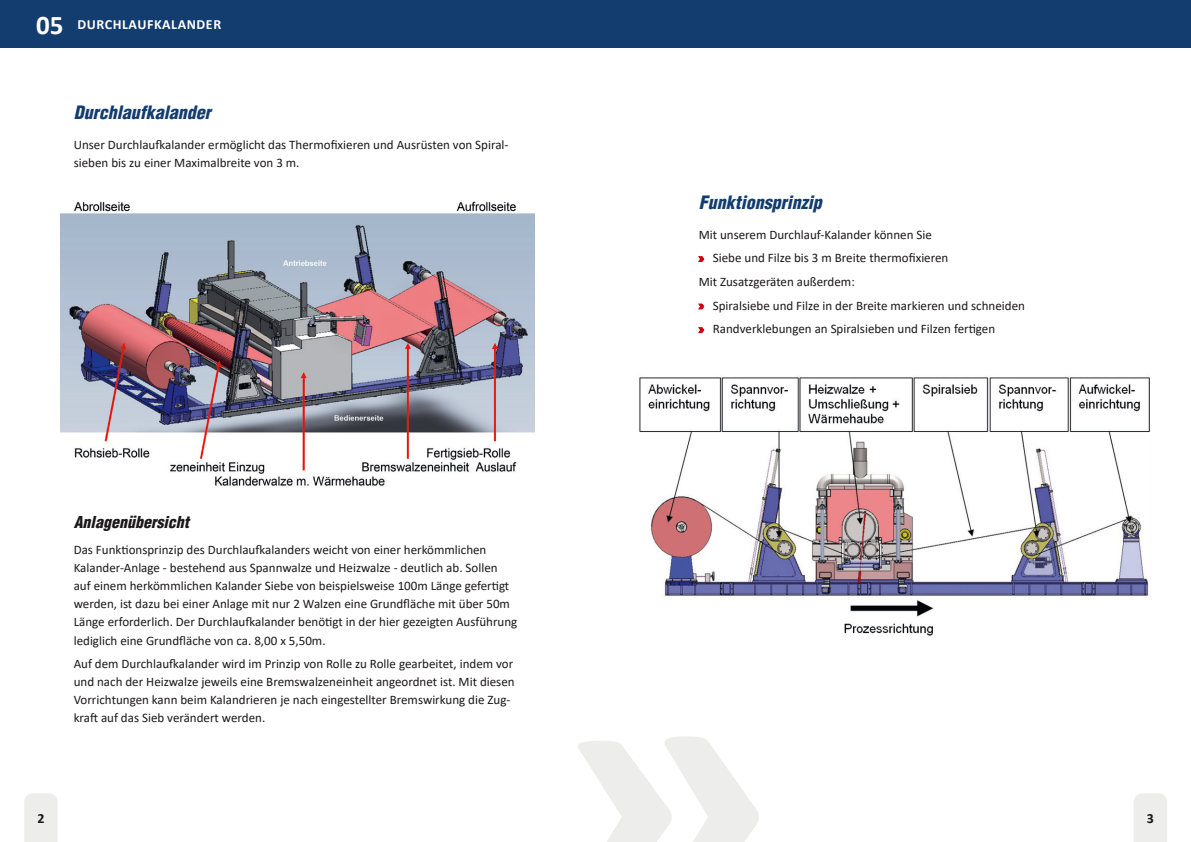
<style>
.page{position:relative;width:1191px;height:842px;background:#fff}
.page>*{position:absolute;margin:0;border:0;box-sizing:border-box;transform-origin:0 0}
.t1{font:italic 900 condensed 18px "Helvetica LT Std";color:#133c6f}
.t2{font:italic 900 condensed 16px "Helvetica LT Std";color:#1b1819}
.t3{font:700 14px "Calibri";letter-spacing:.04em;color:#fff}
.t4{font:700 14px "Calibri";color:#1b1819}
.t5{font:13px/18px "Calibri";color:#1b1819}
.s1{font-size:27px}
.s2{font-family:"Myriad Pro";color:#d20111}
</style>
<div class="page">
<div style="left:1134px;top:793px;width:33px;height:49px;background:#edeeec"></div>
<div style="left:587px;top:0;width:604px;height:48px;background:#133c6f"></div>
<svg style="left:578px;top:736px;width:181px;height:106px"></svg>
<div style="left:0;top:0;width:604px;height:48px;background:#133c6f"></div>
<div style="left:24px;top:793px;width:34px;height:49px;background:#edeeec"></div>
<img style="left:61px;top:201px;width:473px;height:285px">
<img style="left:639px;top:377px;width:511px;height:259px">
<p class="t3" style="left:36px;top:15px;width:187px"><span class="s1">05</span> DURCHLAUFKALANDER</p>
<h1 class="t1" style="left:74px;top:101px;width:138px">Durchlaufkalander</h1>
<p class="t5" style="left:74px;top:135px;width:436px">Unser Durchlaufkalander ermöglicht das Thermofixieren und Ausrüsten von Spiral&shy;sieben bis zu einer Maximalbreite von 3 m.</p>
<p class="t2" style="left:74px;top:512px;width:117px">Anlagenübersicht</p>
<p class="t5" style="left:74px;top:541px;width:445px">Das Funktionsprinzip des Durchlaufkalanders weicht von einer herkömmlichen Kalander-Anlage - bestehend aus Spannwalze und Heizwalze - deutlich ab. Sollen auf einem herkömmlichen Kalander Siebe von beispielsweise 100m Länge gefertigt werden, ist dazu bei einer Anlage mit nur 2 Walzen eine Grundfläche mit über 50m Länge erforderlich. Der Durchlaufkalander benötigt in der hier gezeigten Ausführung lediglich eine Grundfläche von ca. 8,00 x 5,50m.</p>
<p class="t5" style="left:74px;top:654px;width:442px">Auf dem Durchlaufkalander wird im Prinzip von Rolle zu Rolle gearbeitet, indem vor und nach der Heizwalze jeweils eine Bremswalzeneinheit angeordnet ist. Mit diesen Vorrichtungen kann beim Kalandrieren je nach eingestellter Bremswirkung die Zug&shy;kraft auf das Sieb verändert werden.</p>
<p class="t4" style="left:37px;top:808px;width:9px">2</p>
<h1 class="t1" style="left:698px;top:191px;width:124px">Funktionsprinzip</h1>
<p class="t5" style="left:698px;top:222px;width:328px;line-height:23.7px">Mit unserem Durchlauf-Kalander können Sie<br><span class="s2">»</span> Siebe und Filze bis 3 m Breite thermofixieren<br>Mit Zusatzgeräten außerdem:<br><span class="s2">»</span> Spiralsiebe und Filze in der Breite markieren und schneiden <span class="s2">»</span> Randverklebungen an Spiralsieben und Filzen fertigen</p>
<p class="t4" style="left:1146px;top:808px;width:9px">3</p>
</div>
